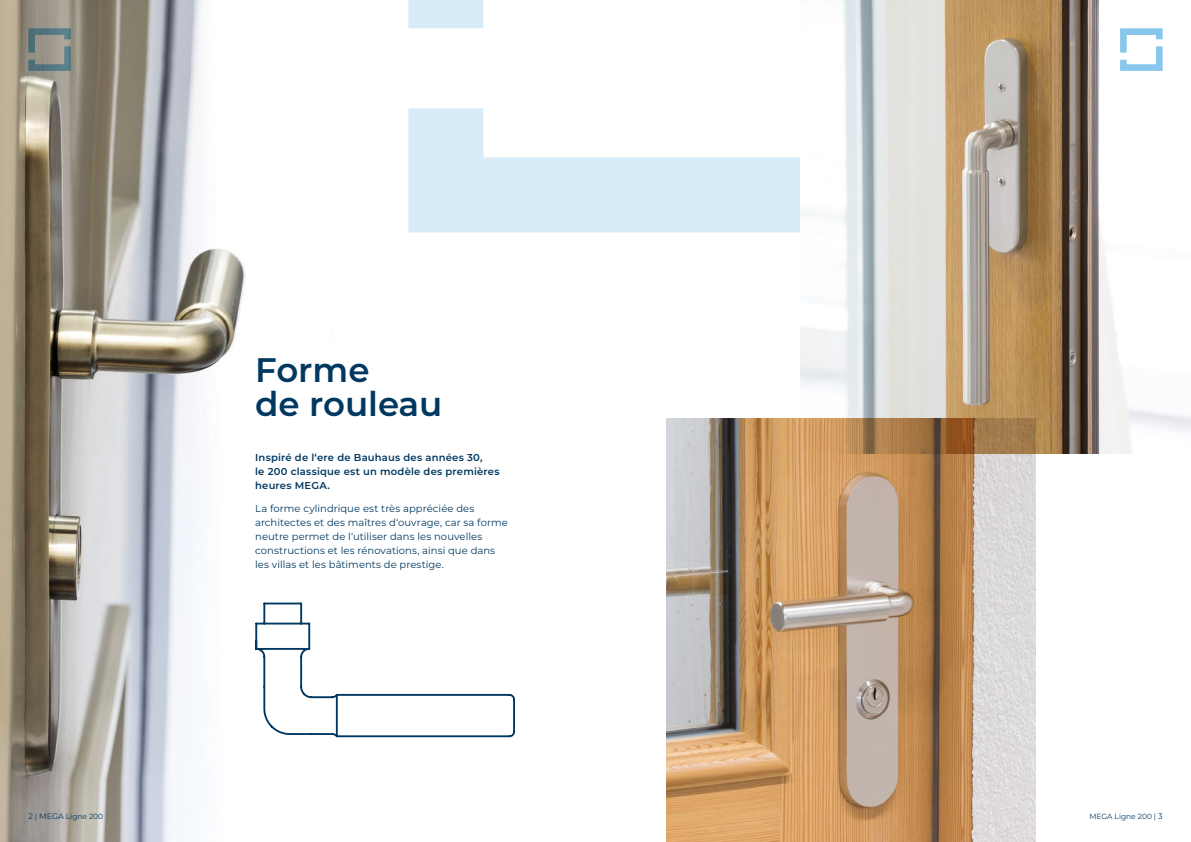
<style>
.page{position:relative;width:1191px;height:842px;background:#fff}
.page>*{position:absolute;margin:0;border:0;box-sizing:border-box;transform-origin:0 0}
.teaser_titel{font:600 34px "Montserrat";color:#003860}
.content{font:10px/14px "Montserrat";letter-spacing:.005em;color:#003860}
.teaser{font:600 10px/14px "Montserrat";letter-spacing:.02em;color:#003860}
.t1{font:7.5px "Montserrat";color:#003860}
.s1{font-size:8px}
</style>
<div class="page">
<svg style="left:408px;top:28px;width:392px;height:204px"></svg>
<div style="left:408px;top:0;width:76px;height:28px;background:#d7ecf8"></div>
<img style="left:0;top:0;width:245px;height:842px">
<svg style="left:28px;top:28px;width:43px;height:43px;background:#7b8887"></svg>
<img style="left:800px;top:0;width:391px;height:454px">
<img style="left:666px;top:418px;width:369px;height:424px">
<svg style="left:1120px;top:28px;width:42px;height:43px"></svg>
<svg style="left:255px;top:602px;width:260px;height:135px"></svg>
<p class="teaser_titel" style="left:255px;top:345px;width:116px">Forme</p>
<p class="teaser_titel" style="left:255px;top:379px;width:189px">de rouleau</p>
<p class="teaser" style="left:255px;top:450px;width:246px">Inspiré de l‘ere de Bauhaus des années 30,<br>le 200 classique est un modèle des premières heures MEGA.</p>
<p class="content" style="left:255px;top:501px;width:254px">La forme cylindrique est très appréciée des architectes et des maîtres d‘ouvrage, car sa forme neutre permet de l‘utiliser dans les nouvelles constructions et les rénovations, ainsi que dans les villas et les bâtiments de prestige.</p>
<p class="t1" style="left:28px;top:811px;width:76px"><span class="s1">2</span> | <span class="s1">MEGA</span> Ligne 200</p>
<p class="t1" style="left:1089px;top:811px;width:75px">MEGA Ligne 200 | <span class="s1">3</span></p>
</div>
